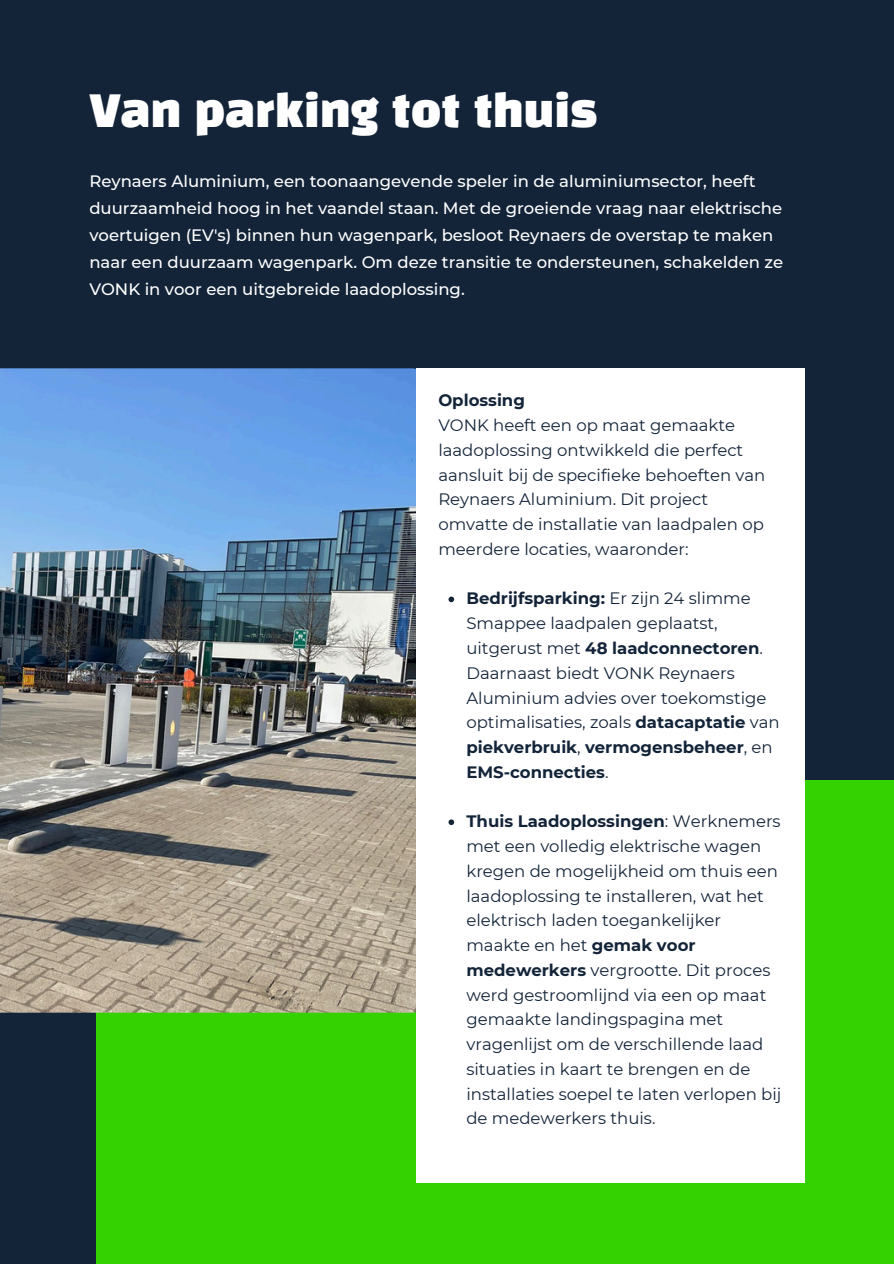
<style>
.page{position:relative;width:894px;height:1264px;background:#fff}
.page>*{position:absolute;margin:0;border:0;box-sizing:border-box;transform-origin:0 0}
.t1{font:43.5px "Black Han Sans";color:#fff}
.t2{font:16.5px/24.8px "Montserrat";color:#132439}
.t3{font:500 16.5px/27px "Montserrat";color:#fff}
.t4{font:700 16.5px "Montserrat";color:#132439}
.s1{font-weight:700}
</style>
<div class="page">
<div style="left:0;top:0;width:893px;height:1263px;background:#132439"></div>
<div style="left:96px;top:780px;width:797px;height:483px;background:#34d200"></div>
<img style="left:0;top:368px;width:416px;height:644px">
<div style="left:416px;top:368px;width:388px;height:814px;background:#fff"></div>
<svg style="left:448px;top:596px;width:6px;height:6px"></svg>
<svg style="left:448px;top:819px;width:6px;height:6px"></svg>
<p class="t1" style="left:89px;top:92px;width:509px">Van parking tot thuis</p>
<p class="t3" style="left:89px;top:168px;width:695px">Reynaers Aluminium, een toonaangevende speler in de aluminiumsector, heeft duurzaamheid hoog in het vaandel staan. Met de groeiende vraag naar elektrische voertuigen (EV's) binnen hun wagenpark, besloot Reynaers de overstap te maken naar een duurzaam wagenpark. Om deze transitie te ondersteunen, schakelden ze VONK in voor een uitgebreide laadoplossing.</p>
<h2 class="t4" style="left:438px;top:390px;width:88px">Oplossing</h2>
<p class="t2" style="left:438px;top:413px;width:328px">VONK heeft een op maat gemaakte laadoplossing ontwikkeld die perfect aansluit bij de specifieke behoeften van Reynaers Aluminium. Dit project omvatte de installatie van laadpalen op meerdere locaties, waaronder:</p>
<p class="t2" style="left:466px;top:586px;width:315px"><span class="s1">Bedrijfsparking:</span> Er zijn 24 slimme<br>Smappee laadpalen geplaatst, uitgerust met <span class="s1">48 laadconnectoren</span>.<br>Daarnaast biedt VONK Reynaers<br>Aluminium advies over toekomstige optimalisaties, zoals <span class="s1">datacaptatie</span> van <span class="s1">piekverbruik</span>, <span class="s1">vermogensbeheer</span>, en<br><span class="s1">EMS-connecties</span>.</p>
<p class="t2" style="left:466px;top:809px;width:316px"><span class="s1">Thuis Laadoplossingen</span>: Werknemers met een volledig elektrische wagen kregen de mogelijkheid om thuis een laadoplossing te installeren, wat het elektrisch laden toegankelijker maakte en het <span class="s1">gemak voor medewerkers</span> vergrootte. Dit proces werd gestroomlijnd via een op maat gemaakte landingspagina met vragenlijst om de verschillende laad situaties in kaart te brengen en de installaties soepel te laten verlopen bij de medewerkers thuis.</p>
</div>
